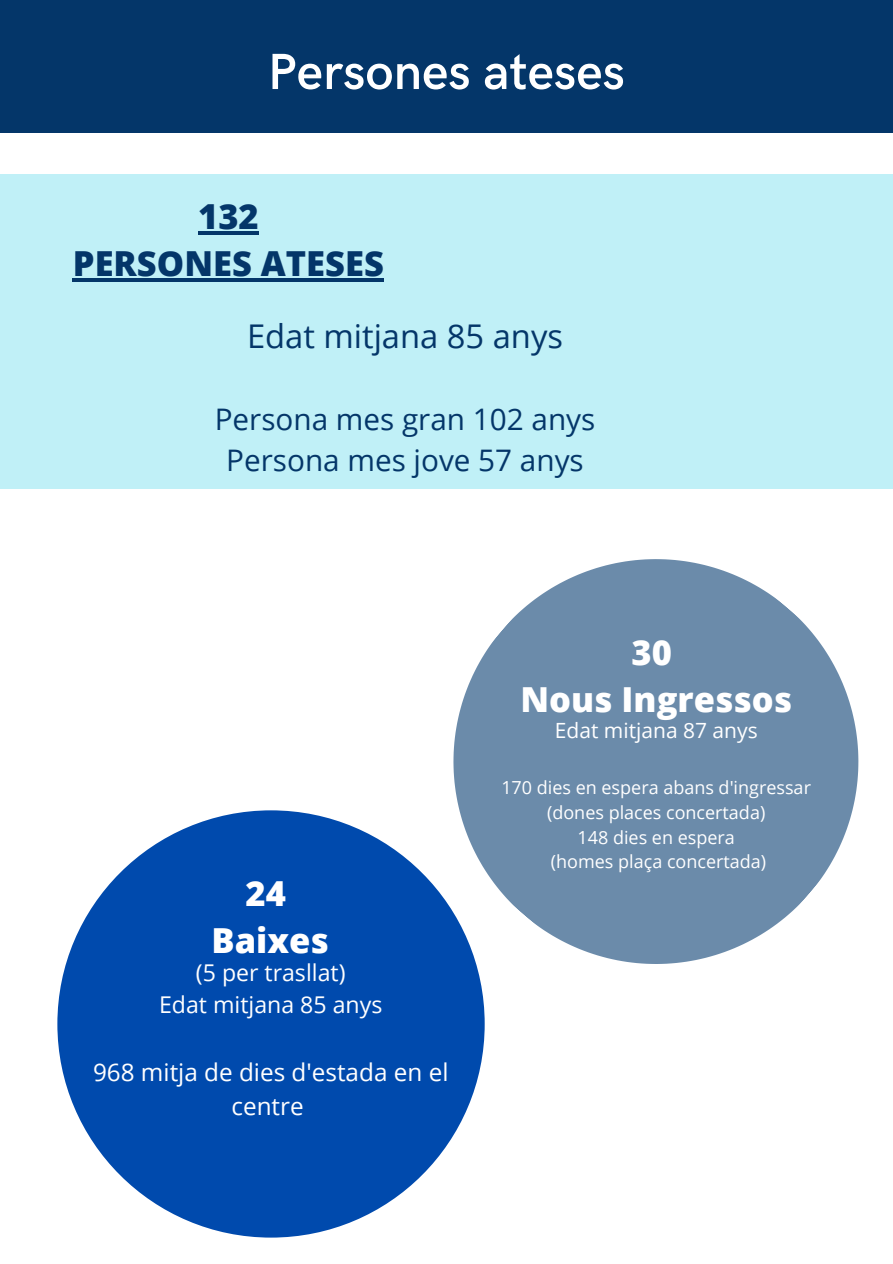
<style>
.page{position:relative;width:893px;height:1264px;background:#fff}
.page>*{position:absolute;margin:0;border:0;box-sizing:border-box;transform-origin:0 0}
.t1{font:600 51px "HK Grotesk";color:#fff}
.t2{font:800 34.5px "Open Sans";color:#fff}
.t3{font:800 34.5px "Open Sans";color:#043669}
.t4{font:32.7px "Open Sans";color:#043669}
.t5{font:29.7px "Open Sans";color:#043669}
.t6{font:24.3px/33.8px "Open Sans";color:#fff;text-align:center}
.t7{font:23.1px "Open Sans";color:#fff}
.t8{font:21px "Open Sans";color:#fff}
.t9{font:18px "Open Sans";color:#fff}
</style>
<div class="page">
<div style="left:0;top:0;width:892px;height:133px;background:#043669"></div>
<svg style="left:370px;top:559px;width:489px;height:487px;fill:#6b8baa"></svg>
<div style="left:0;top:174px;width:892px;height:315px;background:#c0f0f7"></div>
<div style="left:57px;top:810px;width:427px;height:427px;background:#004aad;border-radius:50%"></div>
<hr style="left:198px;top:231px;width:61px;height:3px;background:#043669">
<hr style="left:73px;top:278px;width:311px;height:4px;background:#043669">
<p class="t1" style="left:268px;top:43px;width:358px">Persones ateses</p>
<p class="t3" style="left:198px;top:192px;width:62px">132</p>
<p class="t3" style="left:73px;top:239px;width:312px">PERSONES ATESES</p>
<p class="t4" style="left:247px;top:313px;width:317px">Edat mitjana 85 anys</p>
<p class="t5" style="left:215px;top:398px;width:382px">Persona mes gran 102 anys</p>
<p class="t5" style="left:226px;top:439px;width:359px">Persona mes jove 57 anys</p>
<p class="t2" style="left:245px;top:869px;width:42px">24</p>
<p class="t2" style="left:211px;top:916px;width:119px">Baixes</p>
<p class="t7" style="left:196px;top:956px;width:151px">(5 per trasllat)</p>
<p class="t7" style="left:159px;top:988px;width:225px">Edat mitjana 85 anys</p>
<p class="t6" style="left:93px;top:1054px;width:357px">968 mitja de dies d'estada en el centre</p>
<p class="t2" style="left:631px;top:628px;width:42px">30</p>
<p class="t2" style="left:520px;top:675px;width:273px">Nous Ingressos</p>
<p class="t8" style="left:555px;top:715px;width:204px">Edat mitjana 87 anys</p>
<p class="t9" style="left:501px;top:775px;width:311px">170 dies en espera abans d'ingressar</p>
<p class="t9" style="left:547px;top:799px;width:220px">(dones places concertada)</p>
<p class="t9" style="left:577px;top:824px;width:159px">148 dies en espera</p>
<p class="t9" style="left:551px;top:849px;width:217px">(homes plaça concertada)</p>
</div>
